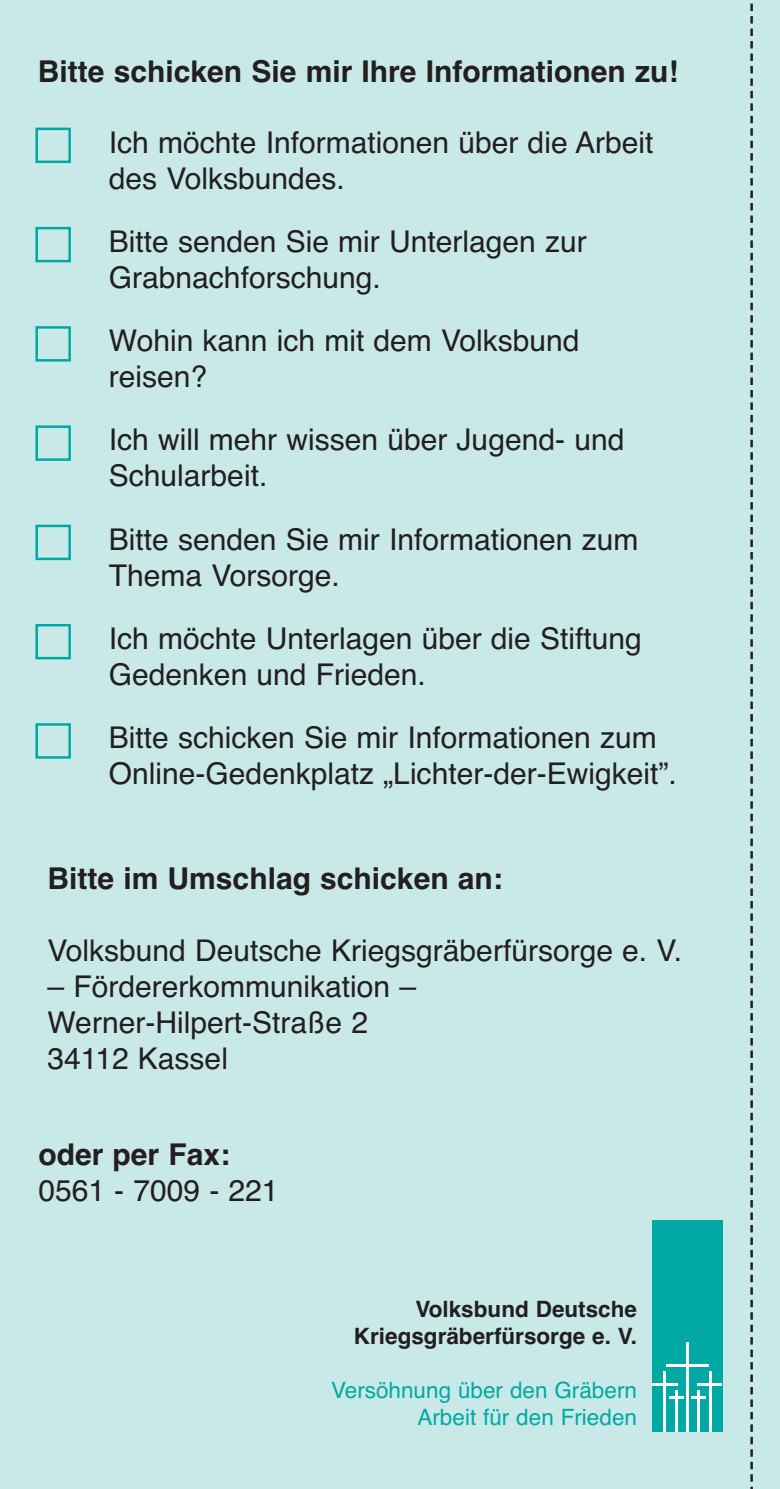
<style>
.page{position:relative;width:780px;height:1489px;background:#fff}
.page>*{position:absolute;margin:0;border:0;box-sizing:border-box;transform-origin:0 0}
.t1{font:30px/36px "Helvetica";color:#231f20}
.t2{font:700 30px "Helvetica";color:#231f20}
.t3{font:22.5px/27px "Helvetica";color:#00a9a4;text-align:right}
.t4{font:700 22.5px/27px "Helvetica";color:#231f20;text-align:right}
</style>
<div class="page">
<div style="left:0;top:0;width:780px;height:1488px;background:#c9e9e8"></div>
<svg style="left:750px;top:3px;width:2px;height:1486px"></svg>
<div style="left:652px;top:1219px;width:70px;height:212px;background:#00a9a4"></div>
<hr style="left:686px;top:1341px;width:2px;height:90px;background:#fff">
<hr style="left:666px;top:1363px;width:42px;height:3px;background:#fff">
<hr style="left:663px;top:1370px;width:3px;height:61px;background:#fff">
<hr style="left:708px;top:1370px;width:3px;height:61px;background:#fff">
<hr style="left:652px;top:1382px;width:25px;height:3px;background:#fff">
<hr style="left:697px;top:1382px;width:25px;height:3px;background:#fff">
<hr style="left:675px;top:1389px;width:2px;height:42px;background:#fff">
<svg style="left:669px;top:1396px;width:14px;height:2px"></svg>
<hr style="left:697px;top:1389px;width:2px;height:42px;background:#fff">
<svg style="left:691px;top:1396px;width:14px;height:2px"></svg>
<svg style="left:35px;top:226px;width:36px;height:434px"></svg>
<div style="left:35px;top:128px;width:36px;height:35px;border:2px solid #00a9a4"></div>
<div style="left:35px;top:326px;width:36px;height:35px;border:2px solid #00a9a4"></div>
<div style="left:35px;top:425px;width:36px;height:36px;border:2px solid #00a9a4"></div>
<div style="left:35px;top:723px;width:36px;height:35px;border:2px solid #00a9a4"></div>
<p class="t2" style="left:38px;top:60px;width:642px">Bitte schicken Sie mir Ihre Informationen zu!</p>
<p class="t1" style="left:109px;top:127px;width:546px">Ich möchte Informationen über die Arbeit des Volksbundes.</p>
<p class="t1" style="left:109px;top:226px;width:479px">Bitte senden Sie mir Unterlagen zur<br>Grabnachforschung.</p>
<p class="t1" style="left:109px;top:325px;width:472px">Wohin kann ich mit dem Volksbund reisen?</p>
<p class="t1" style="left:109px;top:425px;width:517px">Ich will mehr wissen über Jugend - und<br>Schularbeit.</p>
<p class="t1" style="left:109px;top:524px;width:531px">Bitte senden Sie mir Informationen zum<br>Thema Vorsorge.</p>
<p class="t1" style="left:109px;top:623px;width:534px">Ich möchte Unterlagen über die Stiftung<br>Gedenken und Frieden.</p>
<p class="t1" style="left:109px;top:722px;width:569px">Bitte schicken Sie mir Informationen zum<br>Online-Gedenkplatz „Lichter-der-Ewigkeit”.</p>
<p class="t2" style="left:47px;top:867px;width:457px">Bitte im Umschlag schicken an:</p>
<p class="t1" style="left:47px;top:934px;width:636px">Volksbund Deutsche Kriegsgräberfürsorge e. V.</p>
<p class="t1" style="left:47px;top:970px;width:370px">– Fördererkommunikation –<br>Werner-Hilpert-Straße 2<br>34112 Kassel</p>
<p class="t2" style="left:38px;top:1143px;width:193px">oder per Fax:</p>
<p class="t1" style="left:38px;top:1174px;width:242px">0561 - 7009 - 221</p>
<p class="t4" style="left:354px;top:1297px;width:285px">Volksbund Deutsche<br>Kriegsgräberfürsorge e. V.</p>
<p class="t3" style="left:331px;top:1378px;width:307px">Versöhnung über den Gräbern<br>Arbeit für den Frieden</p>
</div>
